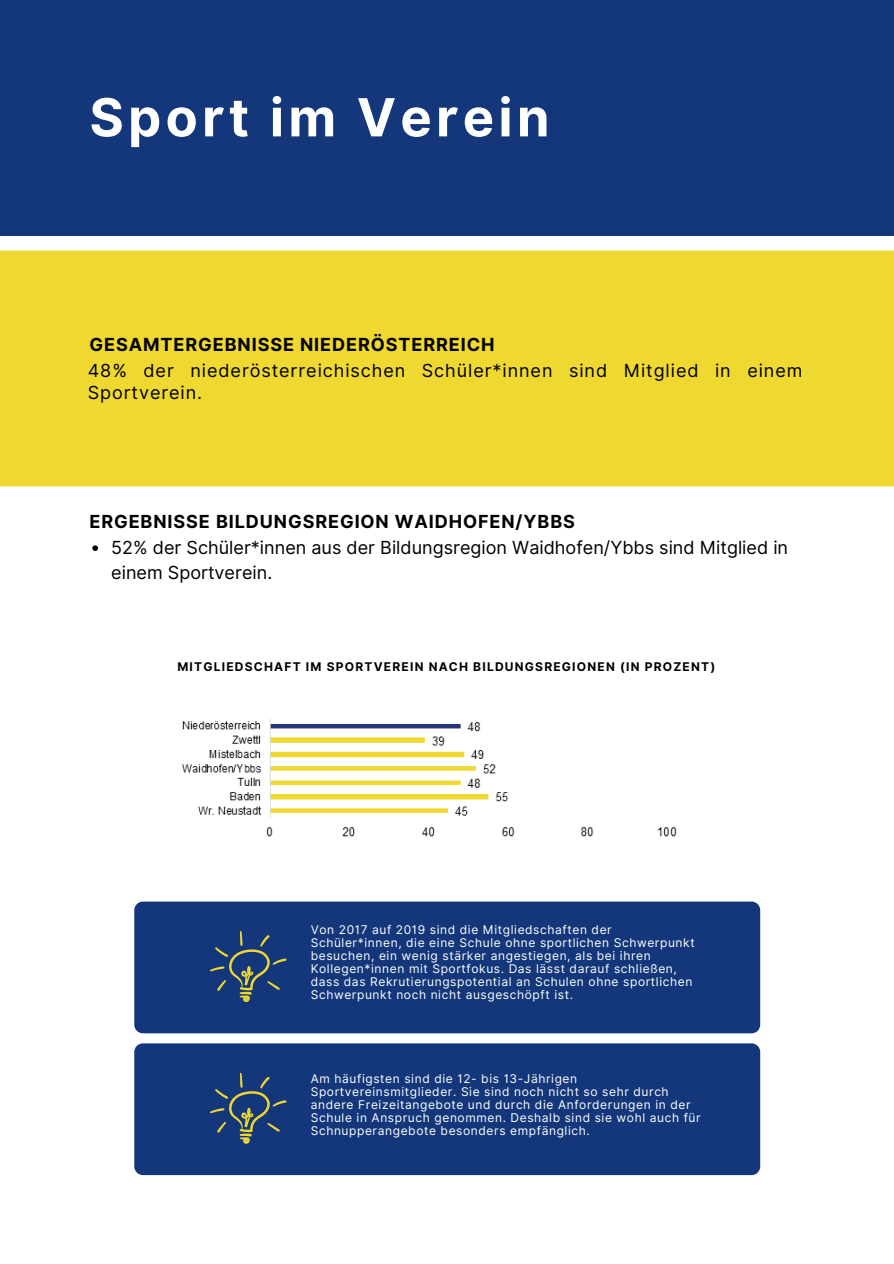
<style>
.page{position:relative;width:894px;height:1264px;background:#fff}
.page>*{position:absolute;margin:0;border:0;box-sizing:border-box;transform-origin:0 0}
.t1{font:700 52.5px "Inter";letter-spacing:.08em;color:#fff}
.t2{font:18px/24.8px "Inter";color:#000}
.t3{font:18px/21.5px "Inter";letter-spacing:.05em;color:#000}
.t4{font:700 18px "Inter";letter-spacing:.05em;color:#000}
.t5{font:12px/13.2px "Inter";letter-spacing:.05em;color:#fff}
.t6{font:700 12px "Inter";letter-spacing:.1em;color:#000}
</style>
<div class="page">
<div style="left:0;top:0;width:893px;height:236px;background:#13377a"></div>
<svg style="left:92px;top:545px;width:6px;height:6px"></svg>
<div style="left:0;top:250px;width:893px;height:236px;background:#efd930"></div>
<div style="left:134px;top:1043px;width:626px;height:132px;background:#13377a;border-radius:9px"></div>
<svg style="left:210px;top:1072px;width:76px;height:71px"></svg>
<div style="left:134px;top:901px;width:626px;height:132px;background:#13377a;border-radius:9px"></div>
<svg style="left:210px;top:931px;width:76px;height:71px"></svg>
<img style="left:182px;top:719px;width:495px;height:118px">
<h1 class="t1" style="left:89px;top:86px;width:461px">Sport im Verein</h1>
<h2 class="t4" style="left:89px;top:333px;width:406px">GESAMTERGEBNISSE NIEDERÖSTERREICH</h2>
<h2 class="t3" style="left:88px;top:360px;width:716px">48% der niederösterreichischen Schüler*innen sind Mitglied in einem<br>Sportverein.</h2>
<h2 class="t4" style="left:89px;top:510px;width:487px">ERGEBNISSE BILDUNGSREGION WAIDHOFEN/YBBS</h2>
<h2 class="t2" style="left:111px;top:535px;width:678px">52% der Schüler*innen aus der Bildungsregion Waidhofen/Ybbs sind Mitglied in einem Sportverein.</h2>
<p class="t6" style="left:177px;top:659px;width:539px">MITGLIEDSCHAFT IM SPORTVEREIN NACH BILDUNGSREGIONEN (IN PROZENT)</p>
<p class="t5" style="left:311px;top:922px;width:385px">Von 2017 auf 2019 sind die Mitgliedschaften der Schüler*innen, die eine Schule ohne sportlichen Schwerpunkt besuchen, ein wenig stärker angestiegen, als bei ihren Kollegen*innen mit Sportfokus. Das lässt darauf schließen, dass das Rekrutierungspotential an Schulen ohne sportlichen Schwerpunkt noch nicht ausgeschöpft ist.</p>
<p class="t5" style="left:311px;top:1071px;width:391px">Am häufigsten sind die 12- bis 13-Jährigen Sportvereinsmitglieder. Sie sind noch nicht so sehr durch andere Freizeitangebote und durch die Anforderungen in der Schule in Anspruch genommen. Deshalb sind sie wohl auch für Schnupperangebote besonders empfänglich.</p>
</div>
